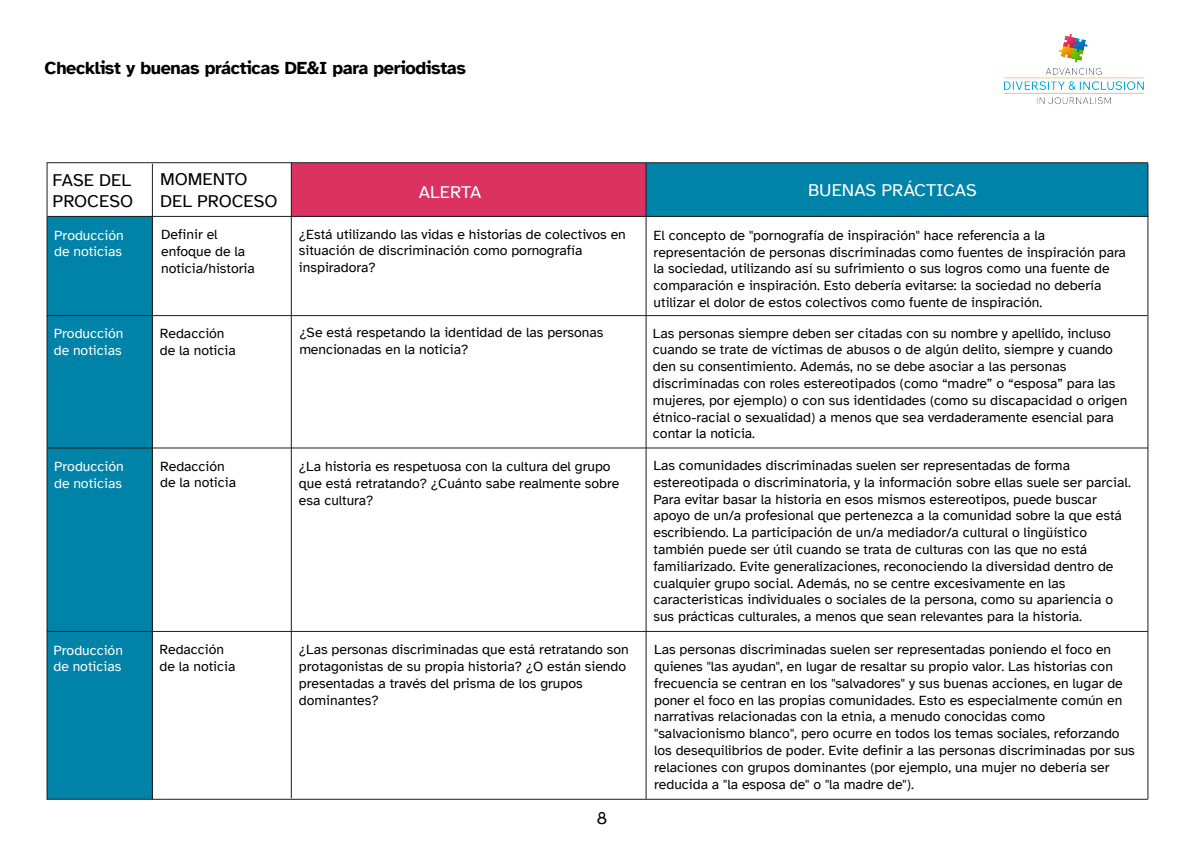
<style>
.page{position:relative;width:1191px;height:842px;background:#fff}
.page>*{position:absolute;margin:0;border:0;box-sizing:border-box;transform-origin:0 0}
.t1{font:700 18px "Atkinson Hyperlegible";letter-spacing:-.02em;color:#000}
.t2{font:18px/21.6px "Atkinson Hyperlegible";color:#000}
.t3{font:18px "Atkinson Hyperlegible";color:#fff}
.t4{font:14px/16.8px "Atkinson Hyperlegible";color:#000}
.t5{font:14px/16.8px "Atkinson Hyperlegible";color:#fff}
</style>
<div class="page">
<div style="left:47px;top:216px;width:105px;height:583px;background:#0083a9"></div>
<div style="left:291px;top:163px;width:355px;height:53px;background:#dc3262"></div>
<div style="left:646px;top:163px;width:501px;height:53px;background:#0083a9"></div>
<hr style="left:47px;top:631px;width:1101px;height:1px;background:#1d1d1b">
<hr style="left:47px;top:447px;width:1101px;height:1px;background:#1d1d1b">
<hr style="left:47px;top:315px;width:1100px;height:1px;background:#1d1d1b">
<hr style="left:48px;top:216px;width:1100px;height:1px;background:#1d1d1b">
<hr style="left:1147px;top:163px;width:1px;height:636px;background:#1d1d1b">
<hr style="left:645px;top:163px;width:1px;height:636px;background:#1d1d1b">
<hr style="left:291px;top:163px;width:1px;height:635px;background:#1d1d1b">
<hr style="left:152px;top:164px;width:1px;height:635px;background:#1d1d1b">
<img style="left:1003px;top:34px;width:141px;height:71px">
<p class="t1" style="left:45px;top:58px;width:423px">Checklist y buenas prácticas DE&amp;I para periodistas</p>
<p class="t2" style="left:53px;top:169px;width:82px">FASE DEL<br>PROCESO</p>
<p class="t2" style="left:160px;top:169px;width:119px">MOMENTO<br>DEL PROCESO</p>
<p class="t4" style="left:161px;top:226px;width:95px">Definir el enfoque de la noticia/historia</p>
<p class="t3" style="left:419px;top:182px;width:64px">ALERTA</p>
<p class="t3" style="left:808px;top:180px;width:170px">BUENAS PRÁCTICAS</p>
<p class="t5" style="left:54px;top:227px;width:71px">Producción de noticias</p>
<p class="t4" style="left:299px;top:226px;width:328px">¿Está utilizando las vidas e historias de colectivos en situación de discriminación como pornografía inspiradora?</p>
<p class="t4" style="left:653px;top:227px;width:474px">El concepto de "pornografía de inspiración" hace referencia a la representación de personas discriminadas como fuentes de inspiración para la sociedad, utilizando así su sufrimiento o sus logros como una fuente de comparación e inspiración. Esto debería evitarse: la sociedad no debería utilizar el dolor de estos colectivos como fuente de inspiración.</p>
<p class="t4" style="left:160px;top:325px;width:77px">Redacción de la noticia</p>
<p class="t5" style="left:54px;top:325px;width:71px">Producción de noticias</p>
<p class="t4" style="left:299px;top:324px;width:306px">¿Se está respetando la identidad de las personas mencionadas en la noticia?</p>
<p class="t4" style="left:653px;top:325px;width:476px">Las personas siempre deben ser citadas con su nombre y apellido, incluso cuando se trate de víctimas de abusos o de algún delito, siempre y cuando den su consentimiento. Además, no se debe asociar a las personas discriminadas con roles estereotipados (como “madre” o “esposa” para las mujeres, por ejemplo) o con sus identidades (como su discapacidad o origen étnico-racial o sexualidad) a menos que sea verdaderamente esencial para contar la noticia.</p>
<p class="t4" style="left:160px;top:458px;width:77px">Redacción de la noticia</p>
<p class="t4" style="left:299px;top:458px;width:322px">¿La historia es respetuosa con la cultura del grupo que está retratando? ¿Cuánto sabe realmente sobre esa cultura?</p>
<p class="t4" style="left:653px;top:457px;width:479px">Las comunidades discriminadas suelen ser representadas de forma estereotipada o discriminatoria, y la información sobre ellas suele ser parcial.<br>Para evitar basar la historia en esos mismos estereotipos, puede buscar apoyo de un/a profesional que pertenezca a la comunidad sobre la que está escribiendo. La participación de un/a mediador/a cultural o lingüístico también puede ser útil cuando se trata de culturas con las que no está familiarizado. Evite generalizaciones, reconociendo la diversidad dentro de cualquier grupo social. Además, no se centre excesivamente en las caracteristicas individuales o sociales de la persona, como su apariencia o sus prácticas culturales, a menos que sean relevantes para la historia.</p>
<p class="t4" style="left:299px;top:641px;width:331px">¿Las personas discriminadas que está retratando son protagonistas de su propia historia? ¿O están siendo presentadas a través del prisma de los grupos dominantes?</p>
<p class="t4" style="left:654px;top:641px;width:482px">Las personas discriminadas suelen ser representadas poniendo el foco en quienes "las ayudan", en lugar de resaltar su propio valor. Las historias con frecuencia se centran en los "salvadores" y sus buenas acciones, en lugar de poner el foco en las propias comunidades. Esto es especialmente común en narrativas relacionadas con la etnia, a menudo conocidas como "salvacionismo blanco", pero ocurre en todos los temas sociales, reforzando los desequilibrios de poder. Evite definir a las personas discriminadas por sus relaciones con grupos dominantes (por ejemplo, una mujer no debería ser reducida a "la esposa de" o "la madre de").</p>
<p class="t2" style="left:596px;top:807px;width:13px">8</p>
<p class="t5" style="left:54px;top:458px;width:71px">Producción de noticias</p>
<p class="t4" style="left:159px;top:641px;width:77px">Redacción de la noticia</p>
<p class="t5" style="left:53px;top:642px;width:71px">Producción de noticias</p>
</div>
